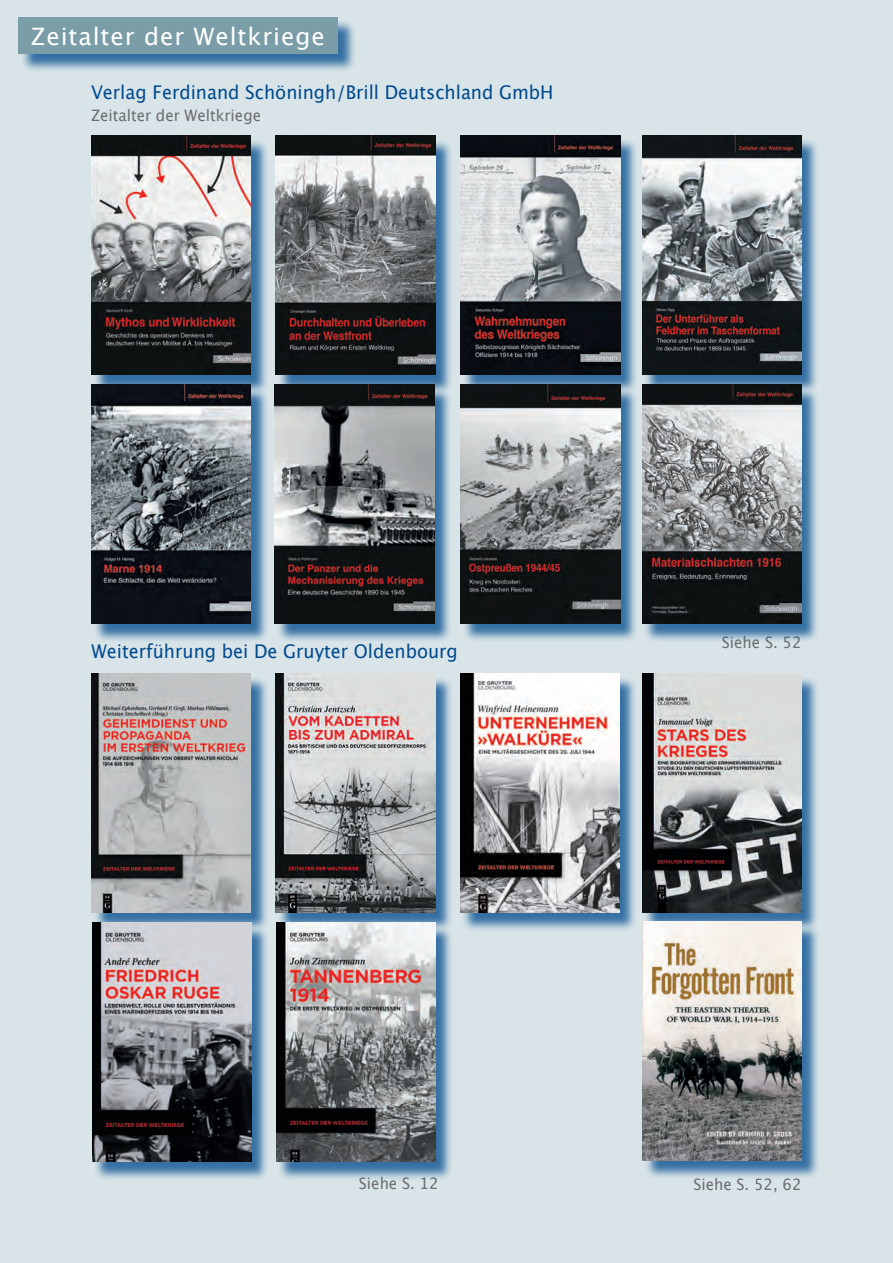
<style>
.page{position:relative;width:893px;height:1263px;background:#d8e4e8}
.page>*{position:absolute;margin:0;border:0;box-sizing:border-box;transform-origin:0 0}
.t1{font:24px "Lucida Grande";letter-spacing:.04em;color:#fff}
.t2{font:18.9px "Lucida Grande";color:#004a8d;scale:.95 1}
.t3{font:15.75px "Lucida Grande";color:#6c6d70;scale:.95 1}
</style>
<div class="page">
<div style="left:643px;top:138px;width:176px;height:256px;background:#004a8d;opacity:.75"></div>
<img style="left:642px;top:135px;width:159px;height:240px">
<div style="left:93px;top:139px;width:176px;height:255px;background:#004a8d;opacity:.75"></div>
<img style="left:91px;top:136px;width:160px;height:239px">
<div style="left:462px;top:138px;width:176px;height:256px;background:#004a8d;opacity:.75"></div>
<img style="left:461px;top:135px;width:159px;height:240px">
<div style="left:277px;top:139px;width:176px;height:255px;background:#004a8d;opacity:.75"></div>
<img style="left:276px;top:136px;width:159px;height:239px">
<div style="left:93px;top:387px;width:176px;height:256px;background:#004a8d;opacity:.75"></div>
<img style="left:91px;top:384px;width:160px;height:239px">
<div style="left:276px;top:387px;width:176px;height:256px;background:#004a8d;opacity:.75"></div>
<img style="left:275px;top:384px;width:159px;height:239px">
<div style="left:462px;top:387px;width:176px;height:256px;background:#004a8d;opacity:.75"></div>
<img style="left:461px;top:384px;width:159px;height:239px">
<div style="left:643px;top:387px;width:176px;height:256px;background:#004a8d;opacity:.75"></div>
<img style="left:642px;top:384px;width:159px;height:239px">
<div style="left:93px;top:676px;width:176px;height:256px;background:#004a8d;opacity:.75"></div>
<img style="left:91px;top:673px;width:160px;height:239px">
<div style="left:277px;top:676px;width:176px;height:256px;background:#004a8d;opacity:.75"></div>
<img style="left:276px;top:673px;width:159px;height:239px">
<div style="left:461px;top:676px;width:176px;height:256px;background:#004a8d;opacity:.75"></div>
<img style="left:460px;top:673px;width:160px;height:239px">
<div style="left:644px;top:676px;width:176px;height:256px;background:#004a8d;opacity:.75"></div>
<img style="left:642px;top:673px;width:160px;height:239px">
<div style="left:93px;top:925px;width:177px;height:255px;background:#004a8d;opacity:.75"></div>
<img style="left:92px;top:922px;width:160px;height:239px">
<div style="left:278px;top:925px;width:176px;height:255px;background:#004a8d;opacity:.75"></div>
<img style="left:276px;top:922px;width:160px;height:239px">
<div style="left:644px;top:924px;width:176px;height:256px;background:#004a8d;opacity:.75"></div>
<img style="left:642px;top:922px;width:159px;height:239px">
<div style="left:20px;top:19px;width:336px;height:54px;background:#004a8d;opacity:.75"></div>
<div style="left:18px;top:17px;width:320px;height:37px;background:#7a9da8"></div>
<p class="t1" style="left:31px;top:23px;width:295px">Zeitalter der Weltkriege</p>
<p class="t2" style="left:91px;top:82px;width:488px">Verlag Ferdinand Schöningh/Brill Deutschland GmbH</p>
<p class="t3" style="left:91px;top:106px;width:180px">Zeitalter der Weltkriege</p>
<p class="t2" style="left:91px;top:640px;width:387px">Weiterführung bei De Gruyter Oldenbourg</p>
<p class="t3" style="left:722px;top:633px;width:85px">Siehe S. 52</p>
<p class="t3" style="left:359px;top:1174px;width:85px">Siehe S. 12</p>
<p class="t3" style="left:693px;top:1175px;width:115px">Siehe S. 52, 62</p>
</div>
